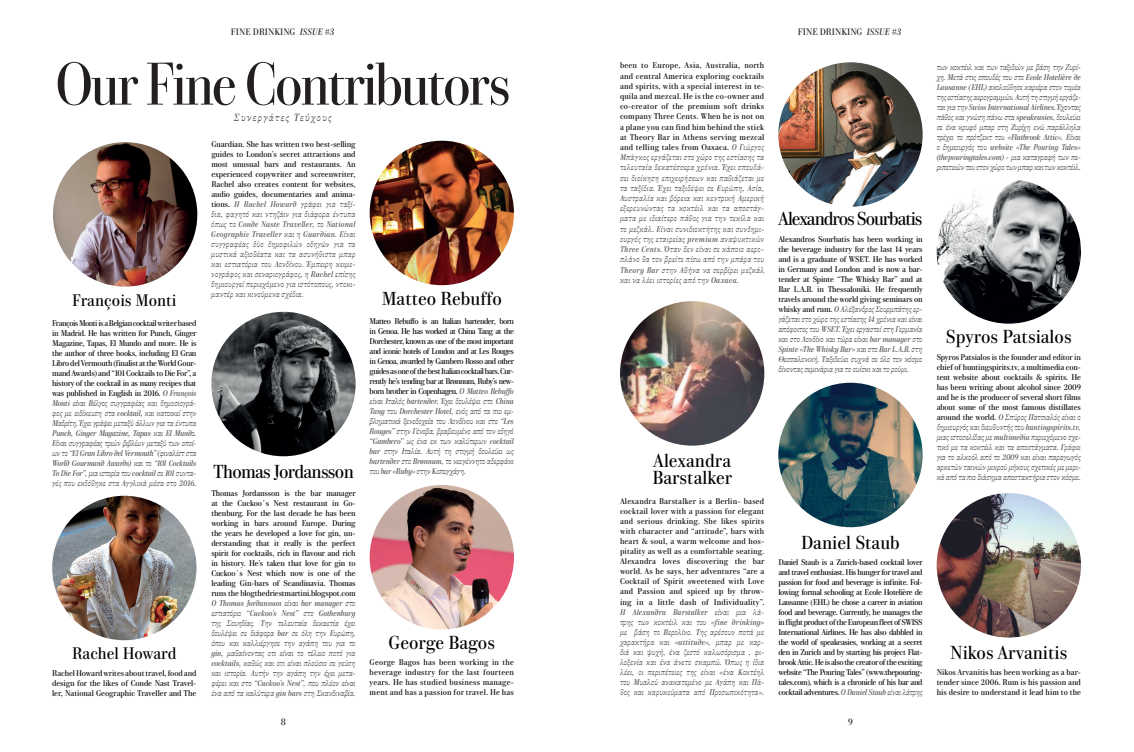
<style>
.page{position:relative;width:1134px;height:752px;background:#fff}
.page>*{position:absolute;margin:0;border:0;box-sizing:border-box;transform-origin:0 0}
.t1{font:58px "Parmigiano Headline Pro";letter-spacing:-.05em;color:#231f20}
.t2{font:18px/17px "Parmigiano Text Pro";letter-spacing:-.005em;color:#000}
.t3{font:18px "Parmigiano Text Pro";letter-spacing:-.06em;color:#000}
.t4{font:18px "Parmigiano Text Pro";letter-spacing:-.04em;color:#000}
.t5{font:16px "Parmigiano Text Pro";color:#000}
.t6{font:italic 10px "Parmigiano Text Pro";letter-spacing:.12em;color:#535355}
.t7{font:9px "Parmigiano Text Pro";color:#231f20}
.t8{font:italic 8px/10px "Parmigiano Text Pro";letter-spacing:-.02em;color:#535355;text-align:justify}
.t9{font:8px/10px "Parmigiano Text Pro";color:#000;text-align:justify}
.t10{font:8px "Parmigiano Text Pro";letter-spacing:.02em;color:#000}
.s1{font-style:italic}
.s2{font-style:normal;color:#000}
.s3{font-style:italic;color:#535355}
</style>
<div class="page">
<img style="left:53px;top:142px;width:144px;height:144px;border-radius:72px">
<img style="left:211px;top:311px;width:145px;height:145px;border-radius:72px">
<img style="left:52px;top:495px;width:144px;height:145px;border-radius:72px">
<img style="left:370px;top:141px;width:144px;height:144px;border-radius:72px">
<img style="left:370px;top:484px;width:144px;height:145px;border-radius:72px">
<img style="left:620px;top:301px;width:144px;height:144px;border-radius:72px">
<img style="left:778px;top:62px;width:145px;height:145px;border-radius:72px">
<img style="left:778px;top:382px;width:145px;height:145px;border-radius:72px">
<img style="left:937px;top:179px;width:144px;height:144px;border-radius:72px">
<img style="left:937px;top:493px;width:144px;height:144px;border-radius:72px">
<p class="t7" style="left:231px;top:25px;width:105px">FINE DRINKING <span class="s1">ISSUE #3</span></p>
<p class="t7" style="left:798px;top:25px;width:105px">FINE DRINKING <span class="s1">ISSUE #3</span></p>
<h1 class="t1" style="left:55px;top:40px;width:457px">Οur Fine Contributors</h1>
<p class="t6" style="left:234px;top:109px;width:99px">Συνεργάτες Τεύχους</p>
<h3 class="t5" style="left:72px;top:287px;width:106px">François Monti</h3>
<p class="t8" style="left:52px;top:317px;width:146px"><span class="s2">François Monti is a Belgian cocktail writer based in Madrid. He has written for Punch, Ginger Magazine, Tapas, El Mundo and more. He is the author of three books, including El Gran Libro del Vermouth (finalist at the World Gour&shy;mand Awards) and “101 Cocktails to Die For”, a history of the cocktail in as many recipes that was published in English in 2016.</span> Ο François Monti είναι Βέλγος συγγραφέας και δημοσιογρά&shy;φος με ειδίκευση στα cocktail, και κατοικεί στην Μαδρίτη. Έχει γράψει μεταξύ άλλων για τα έντυπα Punch, Ginger Magazine, Tapas και El Mundο.<br>Είναι συγγραφέας τριών βιβλίων μεταξύ των οποί&shy;ων το “El Gran Libro del Vermouth” (φιναλίστ στα World Gourmand Awards) και το “101 Cocktails To Die For”, μια ιστορία του cocktail σε 101 συντα&shy;γές που εκδόθηκε στα Αγγλικά μέσα στο 2016.</p>
<h3 class="t5" style="left:72px;top:640px;width:106px">Rachel Howard</h3>
<p class="t9" style="left:52px;top:667px;width:146px">Rachel Howard writes about travel, food and design for the likes of Conde Nast Travel&shy;ler, National Geographic Traveller and The</p>
<p class="t8" style="left:211px;top:138px;width:146px"><span class="s2">Guardian. She has written two best-selling guides to London’s secret attractions and most unusual bars and restaurants. An experienced copywriter and screenwriter, Rachel also creates content for websites, audio guides, documentaries and anima&shy;tions.</span> Η Rachel Howard γράφει για ταξί&shy;δια, φαγητό και ντηζάιν για διάφορα έντυπα όπως το Conde Naste Traveller, το National Geographic Traveller και η Guardian. Είναι συγγραφέας δύο δημοφιλών οδηγών για τα μυστικά αξιοθέατα και τα ασυνήθιστα μπαρ και εστιατόρια του Λονδίνου. Έμπειρη κειμε&shy;νογράφος και σεναριογράφος, η Rachel επίσης δημιουργεί περιεχόμενο για ιστότοπους, ντοκι&shy;μαντέρ και κινούμενα σχέδια.</p>
<h2 class="t4" style="left:213px;top:458px;width:142px">Thomas Jordansson</h2>
<p class="t9" style="left:211px;top:487px;width:146px">Thomas Jordansson is the bar manager at the Cuckoo´s Nest restaurant in Go&shy;thenburg. For the last decade he has been working in bars around Europe. During the years he developed a love for gin, un&shy;derstanding that it really is the perfect spirit for cocktails, rich in flavour and rich in history. He’s taken that love for gin to Cuckoo´s Nest which now is one of the leading Gin-bars of Scandinavia. Thomas runs the blogthedriestmartini.blogspot.com</p>
<p class="t8" style="left:211px;top:597px;width:146px">O Thomas Jordansson είναι bar manager στο εστιατόριο “Cuckoo’s Nest” στο Gothenburg της Σουηδίας. Την τελευταία δεκαετία έχει δουλέψει σε διάφορα bar σε όλη την Ευρώπη, όπου και καλλιέργησε την αγάπη του για το gin, μαθαίνοντας οτι είναι το τέλειο ποτό για cocktails, καθώς και οτι είναι πλούσιο σε γεύση και ιστορία. Αυτήν την αγάπη την έχει μετα&shy;φέρει και στο “Cuckoo’s Nest”, που πλέον είναι ένα από τα καλύτερα gin bars στη Σκανδιναβία.</p>
<h2 class="t2" style="left:382px;top:289px;width:122px">Matteo Rebuffo</h2>
<p class="t8" style="left:370px;top:315px;width:146px"><span class="s2">Matteo Rebuffo is an Italian bartender, born in Genoa. He has worked at China Tang at the Dorchester, known as one of the most important and iconic hotels of London and at Les Rouges in Genoa, awarded by Gambero Rosso and other guides as one of the best Italian cocktail bars. Cur&shy;rently he’s tending bar at Brønnum, Ruby’s new&shy;born brother in Copenhagen.</span> Ο Matteo Rebuffo είναι Ιταλός bartender. Έχει δουλέψει στο China Tang του Dorchester Hotel, ενός από τα πιο εμ&shy;βληματικά ξενοδοχεία του Λονδίνου και στο “Les Rouges” στην Γένοβα, βραβευμένο από τον οδηγό “Gambero” ως ένα εκ των καλύτερων cocktail bar στην Ιταλία. Αυτή τη στιγμή δουλεύει ως bartender στο Brønnum, το νεογέννητο αδερφάκι του bar «Ruby» στην Κοπεγχάγη.</p>
<h2 class="t2" style="left:389px;top:632px;width:108px">George Bagos</h2>
<p class="t9" style="left:370px;top:655px;width:146px">George Bagos has been working in the beverage industry for the last fourteen years. He has studied business manage&shy;ment and has a passion for travel. He has</p>
<p class="t8" style="left:620px;top:60px;width:146px"><span class="s2">been to Europe, Asia, Australia, north and central America exploring cocktails and spirits, with a special interest in te&shy;quila and mezcal. He is the co-owner and co-creator of the premium soft drinks company Three Cents. When he is not on a plane you can find him behind the stick at Theory Bar in Athens serving mezcal and telling tales from Oaxaca.</span> Ο Γιώργος Μπάγκος εργάζεται στο χώρο της εστίασης τα τελευταία δεκατέσσερα χρόνια. Έχει σπουδά&shy;σει διοίκηση επιχειρήσεων και παθιάζεται με τα ταξίδια. Έχει ταξιδέψει σε Ευρώπη, Ασία, Αυστραλία και βόρεια και κεντρική Αμερική εξερευνώντας τα κοκτέιλ και τα αποστάγ&shy;ματα με ιδιαίτερο πάθος για την τεκίλα και το μεζκάλ. Είναι συνιδιοκτήτης και συνδημι&shy;ουργός της εταιρείας premium αναψυκτικών Three Cents. Όταν δεν είναι σε κάποιο αερο&shy;πλάνο θα τον βρείτε πίσω από την μπάρα του Theory Bar στην Αθήνα να σερβίρει μεζκάλ και να λέει ιστορίες από την Oaxaca.</p>
<h2 class="t3" style="left:778px;top:205px;width:146px">Alexandros Sourbatis</h2>
<p class="t8" style="left:778px;top:233px;width:146px"><span class="s2">Alexandros Sourbatis has been working in the beverage industry for the last 14 years and is a graduate of WSET. He has worked in Germany and London and is now a bar&shy;tender at Spinte “The Whisky Bar” and at Bar L.A.B. in Thessaloniki. He frequently travels around the world giving seminars on whisky and rum.</span> O Aλέξανδρος Σουρμπάτης ερ&shy;γάζεται στο χώρο της εστίασης 14 χρόνια και είναι απόφοιτος του WSET. Έχει εργαστεί στη Γερμανία και στο Λονδίνο και τώρα είναι bar manager στο Spinte «The Whisky Bar» και στο Bar L.A.B. στη Θεσσαλονική. Ταξιδεύει συχνά σε όλο τον κόσμο δίνοντας σεμινάρια για το ουίσκι και το ρούμι.</p>
<h2 class="t2" style="left:652px;top:450px;width:81px">Alexandra<br>Barstalker</h2>
<p class="t9" style="left:620px;top:495px;width:146px">Αlexandra Barstalker is a Berlin- based cocktail lover with a passion for elegant and serious drinking. She likes spirits with character and “attitude”, bars with heart &amp; soul, a warm welcome and hos&shy;pitality as well as a comfortable seating.<br>Alexandra loves discovering the bar world. As he says, her adventures “are a Cocktail of Spirit sweetened with Love and Passion and spiced up by throw-</p>
<p class="t10" style="left:620px;top:595px;width:146px">ing in a little dash of Individuality”.</p>
<p class="t8" style="left:620px;top:606px;width:146px">Η Αlexandra Barstalker είναι μια λά&shy;τρης των κοκτέιλ και του «fine drinking» με βάση το Βερολίνο. Της αρέσουν ποτά με χαρακτήρα και «attitude», μπαρ με καρ&shy;διά και ψυχή, ένα ζεστό καλωσόρισμα , φι&shy;λοξενία και ένα άνετο σκαμπώ. Όπως η ίδια λέει, οι περιπέτειες της είναι «ένα Κοκτέηλ του Μυαλού ανακατεμένο με Αγάπη και Πά&shy;θος και καρυκεύματα από Προσωπικότητα».</p>
<h2 class="t2" style="left:801px;top:533px;width:100px">Daniel Staub</h2>
<p class="t9" style="left:778px;top:556px;width:146px">Daniel Staub is a Zurich-based cocktail lover and travel enthusiast. His hunger for travel and passion for food and beverage is infinite. Fol&shy;lowing formal schooling at Ecole Hotelière de Lausanne (EHL) he chose a career in aviation food and beverage. Currently, he manages the in flight product of the European fleet of SWISS International Airlines. He has also dabbled in the world of speakeasies, working at a secret den in Zurich and by starting his project Flat&shy;brook Attic. He is also the creator of the exciting website “The Pouring Tales” (www.thepouring&shy;tales.com), which is a chronicle of his bar and cocktail adventures. <span class="s3">O Daniel Staub είναι λάτρης</span></p>
<p class="t7" style="left:281px;top:715px;width:7px">8</p>
<p class="t7" style="left:848px;top:715px;width:6px">9</p>
<p class="t8" style="left:937px;top:62px;width:146px">των κοκτέιλ και των ταξιδιών με βάση την Ζυρί&shy;χη. Μετά στις σπουδές του στο Ecole Hotelière de Lausanne (EHL) ακολούθησε καριέρα στον τομέα της εστίασης αερογραμμών. Αυτή τη στιγμή εργάζε&shy;ται για την Swiss International Airlines. Έχοντας πάθος και γνώση πάνω στα speakeasies, δουλεύει σε ένα κρυφό μπαρ στη Ζυρίχη ενώ παράλληλα τρέχει το πρότζεκτ του «Flatbrook Attic». Είναι ο δημιουργός του website «The Pouring Tales» (thepouringtales.com) - μια καταγραφή των πε&shy;ριπετειών του στον χώρο των μπαρ και των κοκτέιλ.</p>
<h2 class="t2" style="left:946px;top:326px;width:127px">Spyros Patsialos</h2>
<p class="t8" style="left:937px;top:351px;width:146px"><span class="s2">Spyros Patsialos is the founder and editor in chief of huntingspirits.tv, a multimedia con&shy;tent website about cocktails &amp; spirits. He has been writing about alcohol since 2009 and he is the producer of several short films about some of the most famous distillates around the world.</span> Ο Σπύρος Πατσιαλός είναι ο δημιουργός και διευθυντής του huntingspirits.tv, μιας ιστοσελίδας με multimedia περιεχόμενο σχε&shy;τικό με τα κοκτέιλ και τα αποστάγματα. Γράφει για το αλκοόλ από το 2009 και είναι παραγωγός αρκετών ταινιών μικρού μήκους σχετικές με μερι&shy;κά από τα πιο διάσημα αποστακτήρια στον κόσμο.</p>
<h2 class="t2" style="left:950px;top:642px;width:119px">Nikos Arvanitis</h2>
<p class="t9" style="left:937px;top:666px;width:146px">Nikos Arvanitis has been working as a bar&shy;tender since 2006. Rum is his passion and his desire to understand it lead him to the</p>
</div>
